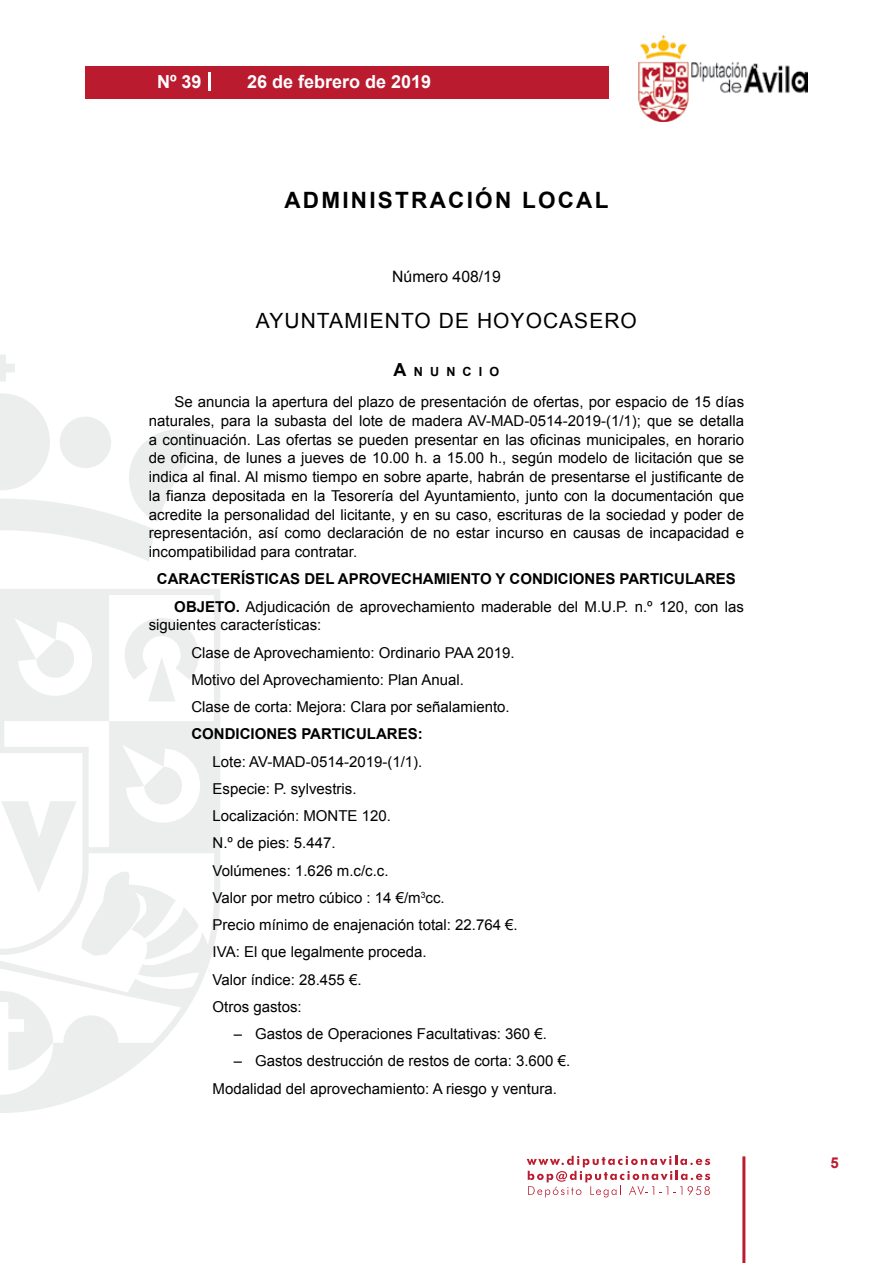
<style>
.page{position:relative;width:893px;height:1263px;background:#fff}
.page>*{position:absolute;margin:0;border:0;box-sizing:border-box;transform-origin:0 0}
.t1{font:700 22.5px "Arial";letter-spacing:.1em;color:#000}
.t2{font:21px "Arial";letter-spacing:.05em;color:#000}
.t3{font:700 18px "Arial";color:#fff}
.t4{font:15.75px "Arial";color:#000}
.t5{font:15px/27.3px "Arial";color:#000}
.t6{font:700 15px/27.3px "Arial";color:#000}
.t7{font:700 15px "Arial";color:#ba1b2f}
.t8{font:700 12.6px "Arial";letter-spacing:.57em;color:#000}
.s1{font-size:18px}
.s2{font-weight:400}
</style>
<div class="page">
<svg style="left:527px;top:1156px;width:183px;height:41px"></svg>
<div style="left:85px;top:66px;width:523px;height:33px;background:#ba1b2f"></div>
<img style="left:638px;top:36px;width:170px;height:86px">
<hr style="left:742px;top:1156px;width:3px;height:107px;background:#ba1b2f">
<svg style="left:208px;top:72px;width:2px;height:18px"></svg>
<svg style="left:0;top:355px;width:15px;height:27px"></svg>
<svg style="left:0;top:393px;width:206px;height:168px"></svg>
<svg style="left:0;top:589px;width:220px;height:524px"></svg>
<svg style="left:36px;top:640px;width:40px;height:40px"></svg>
<svg style="left:125px;top:618px;width:74px;height:83px"></svg>
<svg style="left:0;top:991px;width:53px;height:79px"></svg>
<svg style="left:1px;top:767px;width:198px;height:192px"></svg>
<p class="t3" style="left:157px;top:69px;width:46px">Nº 39</p>
<p class="t3" style="left:247px;top:69px;width:186px">26 de febrero de 2019</p>
<h1 class="t1" style="left:284px;top:185px;width:325px">ADMINISTRACIÓN LOCAL</h1>
<p class="t4" style="left:392px;top:266px;width:110px">Número 408/19</p>
<h2 class="t2" style="left:256px;top:307px;width:382px">AYUNTAMIENTO DE HOYOCASERO</h2>
<p class="t8" style="left:394px;top:363px;width:107px"><span class="s1">A</span>NUNCIO</p>
<p class="t5" style="left:149px;top:392px;width:597px;line-height:18.8px;text-align:justify;text-indent:26px">Se anuncia la apertura del plazo de presentación de ofertas, por espacio de 15 días naturales, para la subasta del lote de madera AV-MAD-0514-2019-(1/1); que se detalla a continuación. Las ofertas se pueden presentar en las oficinas municipales, en horario de oficina, de lunes a jueves de 10.00 h. a 15.00 h., según modelo de licitación que se indica al final. Al mismo tiempo en sobre aparte, habrán de presentarse el justificante de la fianza depositada en la Tesorería del Ayuntamiento, junto con la documentación que acredite la personalidad del licitante, y en su caso, escrituras de la sociedad y poder de representación, así como declaración de no estar incurso en causas de incapacidad e incompatibilidad para contratar.</p>
<p class="t6" style="left:174px;top:566px;width:571px;text-indent:-17px">CARACTERÍSTICAS DEL APROVECHAMIENTO Y CONDICIONES PARTICULARES<br>OBJETO. <span class="s2">Adjudicación de aprovechamiento maderable del M.U.P. n.º 120, con las</span></p>
<p class="t5" style="left:191px;top:611px;width:325px;text-indent:-43px">siguientes características:<br>Clase de Aprovechamiento: Ordinario PAA 2019.<br>Motivo del Aprovechamiento: Plan Anual.<br>Clase de corta: Mejora: Clara por señalamiento.</p>
<p class="t6" style="left:191px;top:721px;width:233px">CONDICIONES PARTICULARES:</p>
<p class="t5" style="left:213px;top:748px;width:307px">Lote: AV-MAD-0514-2019-(1/1).<br>Especie: P. sylvestris.<br>Localización: MONTE 120.<br>N.º de pies: 5.447.<br>Volúmenes: 1.626 m.c/c.c.<br>Valor por metro cúbico : 14 €/m<sup>3</sup>cc.<br>Precio mínimo de enajenación total: 22.764 €.<br>IVA: El que legalmente proceda.<br>Valor índice: 28.455 €.<br>Otros gastos:</p>
<p class="t5" style="left:234px;top:1020px;width:315px">– Gastos de Operaciones Facultativas: 360 €.</p>
<p class="t5" style="left:213px;top:1048px;width:359px;text-indent:21px">– Gastos destrucción de restos de corta: 3.600 €.<br>Modalidad del aprovechamiento: A riesgo y ventura.</p>
<p class="t7" style="left:831px;top:1153px;width:10px">5</p>
</div>
